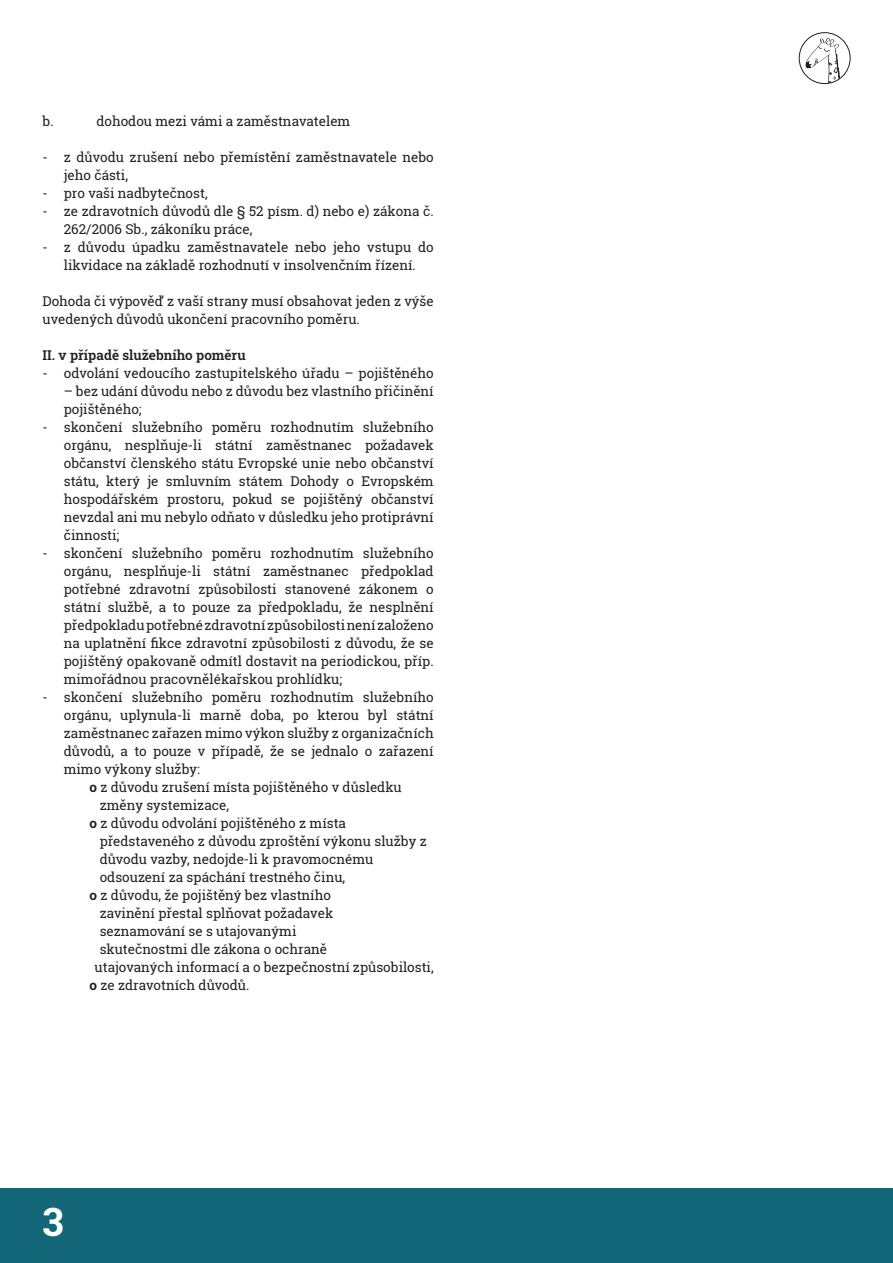
<style>
.page{position:relative;width:893px;height:1263px;background:#fff}
.page>*{position:absolute;margin:0;border:0;box-sizing:border-box;transform-origin:0 0}
.t1{font:700 39px "Roboto Slab";color:#fff}
.t2{font:13.5px/18px "Roboto Slab";color:#231f20}
.t3{font:600 13.5px "Roboto Slab";color:#231f20}
.s1{font-weight:700}
</style>
<div class="page">
<div style="left:0;top:1188px;width:893px;height:75px;background:#136779"></div>
<svg style="left:805px;top:38px;width:37px;height:46px"></svg>
<div style="left:799px;top:32px;width:51px;height:52px;border:1px solid #231f20;border-radius:50%"></div>
<p class="t2" style="left:43px;top:112px;width:13px">b.</p>
<p class="t2" style="left:97px;top:112px;width:255px">dohodou mezi vámi a zaměstnavatelem</p>
<p class="t2" style="left:64px;top:148px;width:371px;text-indent:-21px">- z důvodu zrušení nebo přemístění zaměstnavatele nebo jeho části,</p>
<p class="t2" style="left:43px;top:184px;width:167px">- pro vaši nadbytečnost,</p>
<p class="t2" style="left:64px;top:202px;width:371px;text-indent:-21px">- ze zdravotních důvodů dle § 52 písm. d) nebo e) zákona č.<br>262/2006 Sb., zákoníku práce,</p>
<p class="t2" style="left:43px;top:238px;width:393px;text-align:center">- z důvodu úpadku zaměstnavatele nebo jeho vstupu do likvidace na základě rozhodnutí v insolvenčním řízení.</p>
<p class="t2" style="left:43px;top:292px;width:393px">Dohoda či výpověď z vaší strany musí obsahovat jeden z výše uvedených důvodů ukončení pracovního poměru.</p>
<p class="t3" style="left:43px;top:346px;width:205px">II. v případě služebního poměru</p>
<p class="t2" style="left:43px;top:364px;width:393px">- odvolání vedoucího zastupitelského úřadu – pojištěného</p>
<p class="t2" style="left:64px;top:382px;width:371px">– bez udání důvodu nebo z důvodu bez vlastního přičinění pojištěného;</p>
<p class="t2" style="left:64px;top:418px;width:371px;text-align:justify;text-indent:-21px">- skončení služebního poměru rozhodnutím služebního orgánu, nesplňuje-li státní zaměstnanec požadavek občanství členského státu Evropské unie nebo občanství státu, který je smluvním státem Dohody o Evropském hospodářském prostoru, pokud se pojištěný občanství nevzdal ani mu nebylo odňato v důsledku jeho protiprávní činnosti;</p>
<p class="t2" style="left:64px;top:544px;width:371px;text-align:justify;text-indent:-21px">- skončení služebního poměru rozhodnutím služebního orgánu, nesplňuje-li státní zaměstnanec předpoklad potřebné zdravotní způsobilosti stanovené zákonem o státní službě, a to pouze za předpokladu, že nesplnění předpokladu potřebné zdravotní způsobilosti není založeno na uplatnění fikce zdravotní způsobilosti z důvodu, že se pojištěný opakovaně odmítl dostavit na periodickou, příp. mimořádnou pracovnělékařskou prohlídku;</p>
<p class="t2" style="left:43px;top:688px;width:393px">- skončení služebního poměru rozhodnutím služebního</p>
<p class="t2" style="left:64px;top:706px;width:371px">orgánu, uplynula-li marně doba, po kterou byl státní</p>
<p class="t2" style="left:64px;top:724px;width:371px">zaměstnanec zařazen mimo výkon služby z organizačních</p>
<p class="t2" style="left:64px;top:742px;width:371px">důvodů, a to pouze v případě, že se jednalo o zařazení</p>
<p class="t2" style="left:64px;top:760px;width:138px">mimo výkony služby:</p>
<p class="t2" style="left:89px;top:778px;width:314px"><span class="s1">o</span> z důvodu zrušení místa pojištěného v důsledku</p>
<p class="t2" style="left:100px;top:796px;width:131px">změny systemizace,</p>
<p class="t2" style="left:89px;top:814px;width:258px"><span class="s1">o</span> z důvodu odvolání pojištěného z místa</p>
<p class="t2" style="left:100px;top:832px;width:329px">představeného z důvodu zproštění výkonu služby z</p>
<p class="t2" style="left:100px;top:850px;width:275px">důvodu vazby, nedojde-li k pravomocnému</p>
<p class="t2" style="left:100px;top:868px;width:247px">odsouzení za spáchání trestného činu,</p>
<p class="t2" style="left:89px;top:886px;width:243px"><span class="s1">o</span> z důvodu, že pojištěný bez vlastního</p>
<p class="t2" style="left:100px;top:904px;width:235px">zavinění přestal splňovat požadavek</p>
<p class="t2" style="left:100px;top:922px;width:198px">seznamování se s utajovanými</p>
<p class="t2" style="left:100px;top:940px;width:229px">skutečnostmi dle zákona o ochraně</p>
<p class="t2" style="left:95px;top:958px;width:341px">utajovaných informací a o bezpečnostní způsobilosti,</p>
<p class="t2" style="left:89px;top:976px;width:161px"><span class="s1">o</span> ze zdravotních důvodů.</p>
<h1 class="t1" style="left:43px;top:1195px;width:23px">3</h1>
</div>
